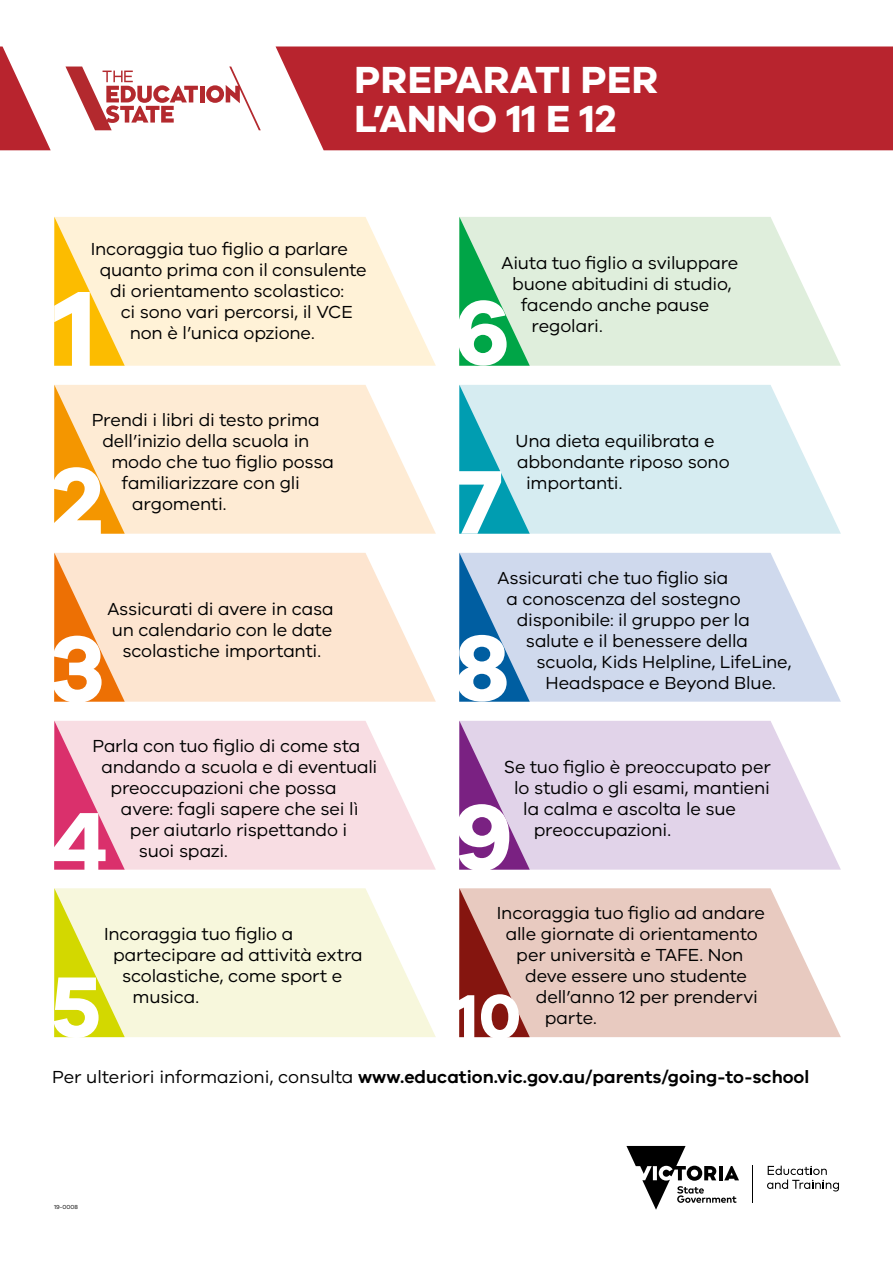
<style>
.page{position:relative;width:893px;height:1263px;background:#fff}
.page>*{position:absolute;margin:0;border:0;box-sizing:border-box;transform-origin:0 0}
.t1{font:700 39px/39px "VIC";letter-spacing:.01em;color:#fff}
.t2{font:18px/21px "VIC";letter-spacing:-.01em;color:#000;text-align:center}
.t3{font:600 18px "VIC";color:#000}
.t4{font:6px "VIC";color:#000}
.s1{font-weight:400}
</style>
<div class="page">
<svg style="left:0;top:47px;width:51px;height:103px"></svg>
<hr style="left:200px;top:86px;width:4px;height:16px;background:#b3292e">
<svg style="left:206px;top:67px;width:55px;height:63px"></svg>
<svg style="left:65px;top:67px;width:133px;height:63px"></svg>
<div style="left:276px;top:47px;width:617px;height:103px;background:#b8242e"></div>
<hr style="left:752px;top:1165px;width:1px;height:38px;background:#000">
<svg style="left:626px;top:1146px;width:113px;height:64px"></svg>
<svg style="left:767px;top:1165px;width:72px;height:26px"></svg>
<div style="left:125px;top:217px;width:264px;height:149px;background:#fff2d7"></div>
<svg style="left:530px;top:217px;width:311px;height:149px;background:#e2efe0"></svg>
<div style="left:125px;top:553px;width:264px;height:149px;background:#fde5d0"></div>
<svg style="left:530px;top:553px;width:311px;height:149px;background:#d4ddef"></svg>
<div style="left:125px;top:385px;width:264px;height:149px;background:#feebd4"></div>
<svg style="left:530px;top:385px;width:311px;height:149px;background:#daeef2"></svg>
<div style="left:125px;top:721px;width:264px;height:149px;background:#f8dde3"></div>
<svg style="left:530px;top:721px;width:311px;height:149px;background:#e4d8eb"></svg>
<div style="left:125px;top:888px;width:264px;height:149px;background:#f7f7dc"></div>
<svg style="left:530px;top:888px;width:311px;height:149px;background:#ead0c7"></svg>
<svg style="left:54px;top:217px;width:71px;height:149px;background:#fde192"></svg>
<svg style="left:54px;top:385px;width:71px;height:149px"></svg>
<svg style="left:54px;top:721px;width:71px;height:149px"></svg>
<svg style="left:54px;top:553px;width:71px;height:149px"></svg>
<svg style="left:54px;top:888px;width:71px;height:150px"></svg>
<svg style="left:389px;top:217px;width:141px;height:149px"></svg>
<svg style="left:389px;top:385px;width:141px;height:149px"></svg>
<svg style="left:389px;top:553px;width:141px;height:149px"></svg>
<svg style="left:389px;top:721px;width:141px;height:149px"></svg>
<svg style="left:389px;top:888px;width:141px;height:150px"></svg>
<h1 class="t1" style="left:355px;top:59px;width:305px">PREPARATI PER<br>L’ANNO 11 E 12</h1>
<p class="t2" style="left:91px;top:237px;width:259px">Incoraggia tuo figlio a parlare</p>
<p class="t2" style="left:100px;top:259px;width:268px">quanto prima con il consulente</p>
<p class="t2" style="left:110px;top:280px;width:235px">di orientamento scolastico:</p>
<p class="t2" style="left:121px;top:301px;width:234px">ci sono vari percorsi, il VCE</p>
<p class="t2" style="left:130px;top:322px;width:187px">non è l’unica opzione.</p>
<p class="t2" style="left:92px;top:409px;width:229px">Prendi i libri di testo prima</p>
<p class="t2" style="left:102px;top:430px;width:209px">dell’inizio della scuola in</p>
<p class="t2" style="left:111px;top:451px;width:224px">modo che tuo figlio possa</p>
<p class="t2" style="left:122px;top:472px;width:180px">familiarizzare con gli</p>
<p class="t2" style="left:132px;top:493px;width:96px">argomenti.</p>
<p class="t2" style="left:107px;top:598px;width:228px">Assicurati di avere in casa un calendario con le date scolastiche importanti.</p>
<p class="t2" style="left:92px;top:735px;width:270px">Parla con tuo figlio di come sta</p>
<p class="t2" style="left:101px;top:756px;width:277px">andando a scuola e di eventuali</p>
<p class="t2" style="left:110px;top:777px;width:228px">preoccupazioni che possa</p>
<p class="t2" style="left:121px;top:798px;width:239px">avere: fagli sapere che sei lì</p>
<p class="t2" style="left:130px;top:819px;width:219px">per aiutarlo rispettando i</p>
<p class="t2" style="left:139px;top:840px;width:90px">suoi spazi.</p>
<p class="t2" style="left:104px;top:923px;width:191px">Incoraggia tuo figlio a</p>
<p class="t2" style="left:113px;top:944px;width:251px">partecipare ad attività extra</p>
<p class="t2" style="left:122px;top:965px;width:222px">scolastiche, come sport e</p>
<p class="t2" style="left:133px;top:986px;width:68px">musica.</p>
<p class="t2" style="left:502px;top:252px;width:238px">Aiuta tuo figlio a sviluppare</p>
<p class="t2" style="left:512px;top:273px;width:221px">buone abitudini di studio,</p>
<p class="t2" style="left:521px;top:294px;width:190px">facendo anche pause</p>
<p class="t2" style="left:532px;top:315px;width:73px">regolari.</p>
<p class="t2" style="left:516px;top:430px;width:201px">Una dieta equilibrata e</p>
<p class="t2" style="left:517px;top:451px;width:214px">abbondante riposo sono</p>
<p class="t2" style="left:526px;top:472px;width:98px">importanti.</p>
<p class="t2" style="left:497px;top:567px;width:232px">Assicurati che tuo figlio sia</p>
<p class="t2" style="left:506px;top:588px;width:236px">a conoscenza del sostegno</p>
<p class="t2" style="left:517px;top:609px;width:234px">disponibile: il gruppo per la</p>
<p class="t2" style="left:526px;top:630px;width:224px">salute e il benessere della</p>
<p class="t2" style="left:536px;top:651px;width:257px">scuola, Kids Helpline, LifeLine,</p>
<p class="t2" style="left:545px;top:672px;width:232px">Headspace e Beyond Blue.</p>
<p class="t2" style="left:504px;top:756px;width:268px">Se tuo figlio è preoccupato per</p>
<p class="t2" style="left:514px;top:777px;width:257px">lo studio o gli esami, mantieni</p>
<p class="t2" style="left:523px;top:798px;width:214px">la calma e ascolta le sue</p>
<p class="t2" style="left:534px;top:819px;width:139px">preoccupazioni.</p>
<p class="t2" style="left:497px;top:902px;width:270px">Incoraggia tuo figlio ad andare</p>
<p class="t2" style="left:506px;top:923px;width:253px">alle giornate di orientamento</p>
<p class="t2" style="left:516px;top:944px;width:229px">per università e TAFE. Non</p>
<p class="t2" style="left:525px;top:965px;width:223px">deve essere uno studente</p>
<p class="t2" style="left:536px;top:986px;width:224px">dell’anno 12 per prendervi</p>
<p class="t2" style="left:545px;top:1007px;width:53px">parte.</p>
<p class="t3" style="left:52px;top:1066px;width:759px"><span class="s1">Per ulteriori informazioni, consulta</span> www.education.vic.gov.au/parents/going-to-school</p>
<p class="t4" style="left:54px;top:1204px;width:25px">19-0008</p>
</div>
